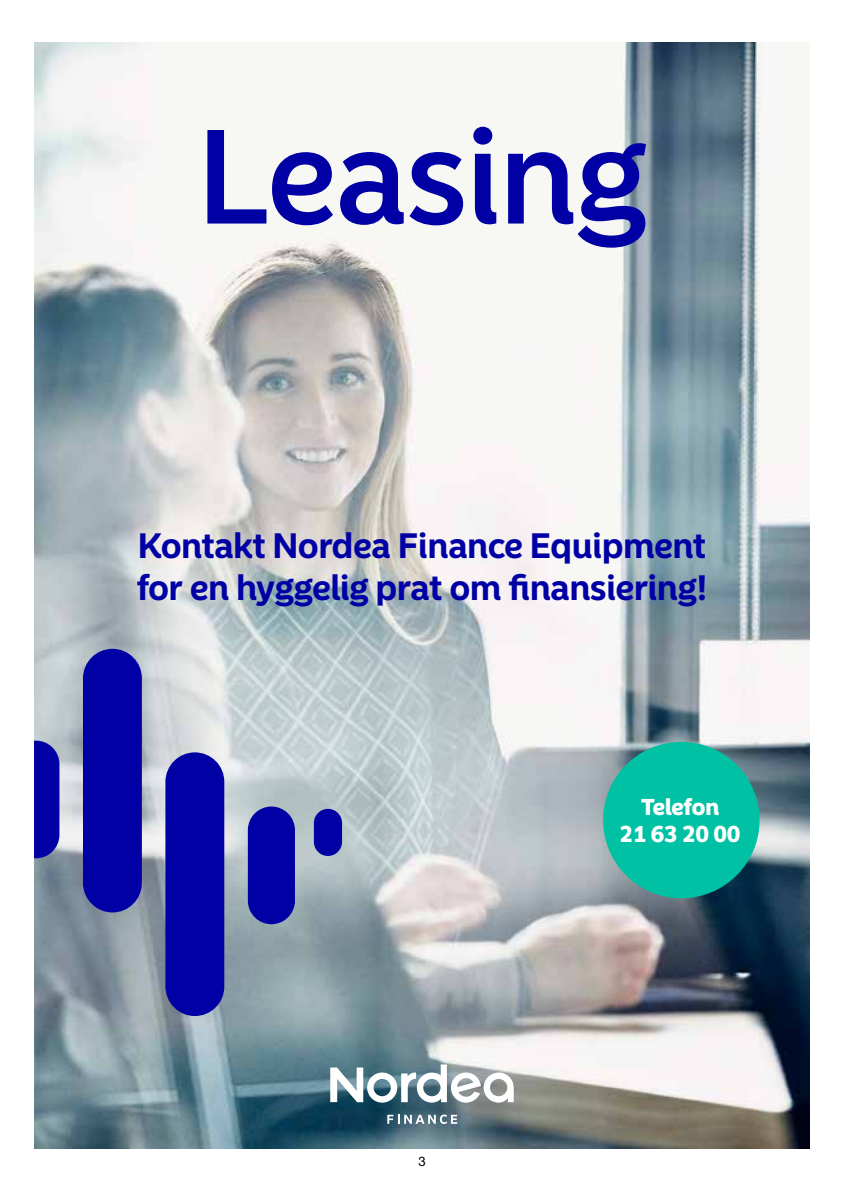
<style>
.page{position:relative;width:844px;height:1191px;background:#fff}
.page>*{position:absolute;margin:0;border:0;box-sizing:border-box;transform-origin:0 0}
.t1{font:500 132.65px "Nordea Sans Large Web";color:#0000a4}
.t2{font:700 35px/42px "Nordea Sans Large Web";color:#0000a4}
.t3{font:900 22.75px/27.3px "Nordea Sans Large Web";color:#fff;text-align:center}
.t4{font:13.12px "Helvetica Neue";color:#000}
</style>
<div class="page">
<img style="left:35px;top:42px;width:774px;height:1106px">
<svg style="left:35px;top:740px;width:24px;height:118px;background:#0d0ea5"></svg>
<div style="left:314px;top:809px;width:28px;height:47px;background:#0000a4;border-radius:14px"></div>
<div style="left:248px;top:806px;width:47px;height:118px;background:#0000a4;border-radius:24px"></div>
<div style="left:83px;top:649px;width:59px;height:263px;background:#0000a4;border-radius:29px"></div>
<div style="left:165px;top:752px;width:59px;height:264px;background:#0000a4;border-radius:29px"></div>
<svg style="left:330px;top:1064px;width:183px;height:38px"></svg>
<svg style="left:387px;top:1114px;width:70px;height:10px"></svg>
<div style="left:603px;top:742px;width:156px;height:156px;background:#00c1a3;border-radius:50%"></div>
<h1 class="t1" style="left:198px;top:98px;width:449px">Leasing</h1>
<p class="t2" style="left:137px;top:525px;width:572px">Kontakt Nordea Finance Equipment for en hyggelig prat om finansiering!</p>
<p class="t4" style="left:418px;top:1153px;width:9px">3</p>
<p class="t3" style="left:619px;top:793px;width:122px">Telefon<br>21 63 20 00</p>
</div>
